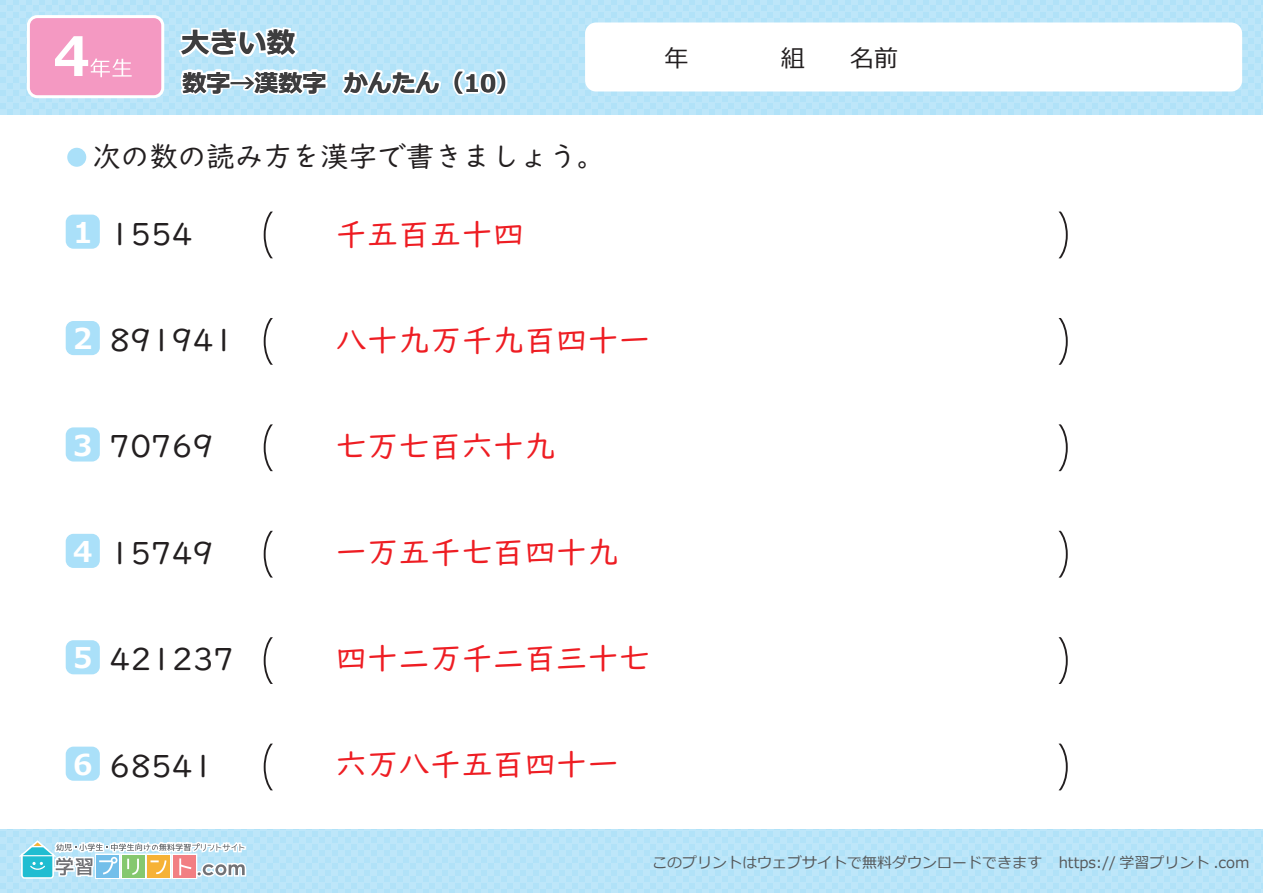
<style>
.page{position:relative;width:1263px;height:893px;background:#fff}
.page>*{position:absolute;margin:0;border:0;box-sizing:border-box;transform-origin:0 0}
.t1{font:31.5px "UD Digi Kyokasho NP R";color:#ee1d23}
.t2{font:31.5px "UD Digi Kyokasho NP R";color:#231f20}
.t3{font:700 28.65px "Meiryo";color:#fff}
.t4{font:28.5px "UD Digi Kyokasho NP R";color:#231f20}
.t5{font:700 28.5px "Meiryo";color:#231f20}
.t6{font:700 24px "Meiryo";color:#231f20}
.t7{font:24px "Meiryo";color:#231f20}
.t8{font:15px "Meiryo";color:#56595b}
</style>
<div class="page">
<div style="left:0;top:0;width:1263px;height:114px;background:#bde6f9"></div>
<div style="left:585px;top:23px;width:657px;height:69px;background:#fff;border-radius:11px"></div>
<div style="left:27px;top:15px;width:137px;height:83px;border:6px solid #fff;border-radius:8px"></div>
<div style="left:30px;top:18px;width:131px;height:77px;background:#f499c2;border-radius:8px"></div>
<svg style="left:55px;top:36px;width:77px;height:41px"></svg>
<div style="left:0;top:830px;width:1263px;height:63px;background:#bde6f9"></div>
<svg style="left:15px;top:829px;width:233px;height:51px"></svg>
<div style="left:66px;top:534px;width:34px;height:34px;background:#aae0f9;border-radius:8px"></div>
<div style="left:66px;top:427px;width:34px;height:34px;background:#aae0f9;border-radius:8px"></div>
<div style="left:66px;top:321px;width:34px;height:34px;background:#aae0f9;border-radius:8px"></div>
<div style="left:66px;top:640px;width:34px;height:34px;background:#aae0f9;border-radius:8px"></div>
<div style="left:66px;top:215px;width:34px;height:34px;background:#aae0f9;border-radius:8px"></div>
<div style="left:66px;top:747px;width:34px;height:34px;background:#aae0f9;border-radius:8px"></div>
<div style="left:67px;top:148px;width:19px;height:19px;background:#aae0f9;border-radius:50%"></div>
<svg style="left:337px;top:66px;width:107px;height:33px"></svg>
<svg style="left:450px;top:65px;width:61px;height:34px"></svg>
<svg style="left:264px;top:318px;width:9px;height:47px"></svg>
<svg style="left:1059px;top:318px;width:9px;height:47px"></svg>
<svg style="left:264px;top:424px;width:9px;height:47px"></svg>
<svg style="left:1059px;top:424px;width:9px;height:47px"></svg>
<svg style="left:264px;top:531px;width:9px;height:47px"></svg>
<svg style="left:1059px;top:531px;width:9px;height:47px"></svg>
<svg style="left:264px;top:637px;width:9px;height:47px"></svg>
<svg style="left:1059px;top:637px;width:9px;height:47px"></svg>
<svg style="left:264px;top:212px;width:9px;height:46px"></svg>
<svg style="left:1059px;top:212px;width:9px;height:46px"></svg>
<svg style="left:264px;top:744px;width:9px;height:46px"></svg>
<svg style="left:1059px;top:744px;width:9px;height:46px"></svg>
<svg style="left:176px;top:25px;width:155px;height:74px"></svg>
<p class="t5" style="left:181px;top:23px;width:116px">大きい数</p>
<p class="t6" style="left:182px;top:66px;width:146px">数字→漢数字</p>
<p class="t6" style="left:344px;top:66px;width:178px">かんたん（10）</p>
<p class="t4" style="left:92px;top:140px;width:514px">次の数の読み方を漢字で書きましょう。</p>
<p class="t3" style="left:73px;top:212px;width:21px">1</p>
<p class="t2" style="left:110px;top:216px;width:85px">1554</p>
<p class="t1" style="left:335px;top:216px;width:190px">千五百五十四</p>
<p class="t7" style="left:664px;top:41px;width:25px">年</p>
<p class="t7" style="left:781px;top:41px;width:25px">組</p>
<p class="t7" style="left:850px;top:41px;width:49px">名前</p>
<p class="t3" style="left:73px;top:318px;width:21px">2</p>
<p class="t2" style="left:110px;top:322px;width:126px">891941</p>
<p class="t1" style="left:335px;top:322px;width:316px">八十九万千九百四十一</p>
<p class="t3" style="left:73px;top:425px;width:21px">3</p>
<p class="t2" style="left:110px;top:429px;width:105px">70769</p>
<p class="t1" style="left:335px;top:428px;width:222px">七万七百六十九</p>
<p class="t3" style="left:73px;top:531px;width:21px">4</p>
<p class="t2" style="left:110px;top:535px;width:105px">15749</p>
<p class="t1" style="left:335px;top:534px;width:285px">一万五千七百四十九</p>
<p class="t3" style="left:73px;top:638px;width:21px">5</p>
<p class="t2" style="left:110px;top:641px;width:126px">421237</p>
<p class="t1" style="left:335px;top:640px;width:316px">四十二万千二百三十七</p>
<p class="t3" style="left:73px;top:744px;width:21px">6</p>
<p class="t2" style="left:110px;top:748px;width:105px">68541</p>
<p class="t1" style="left:335px;top:746px;width:285px">六万八千五百四十一</p>
<p class="t8" style="left:652px;top:852px;width:599px">このプリントはウェブサイトで無料ダウンロードできます https:// 学習プリント .com</p>
</div>
